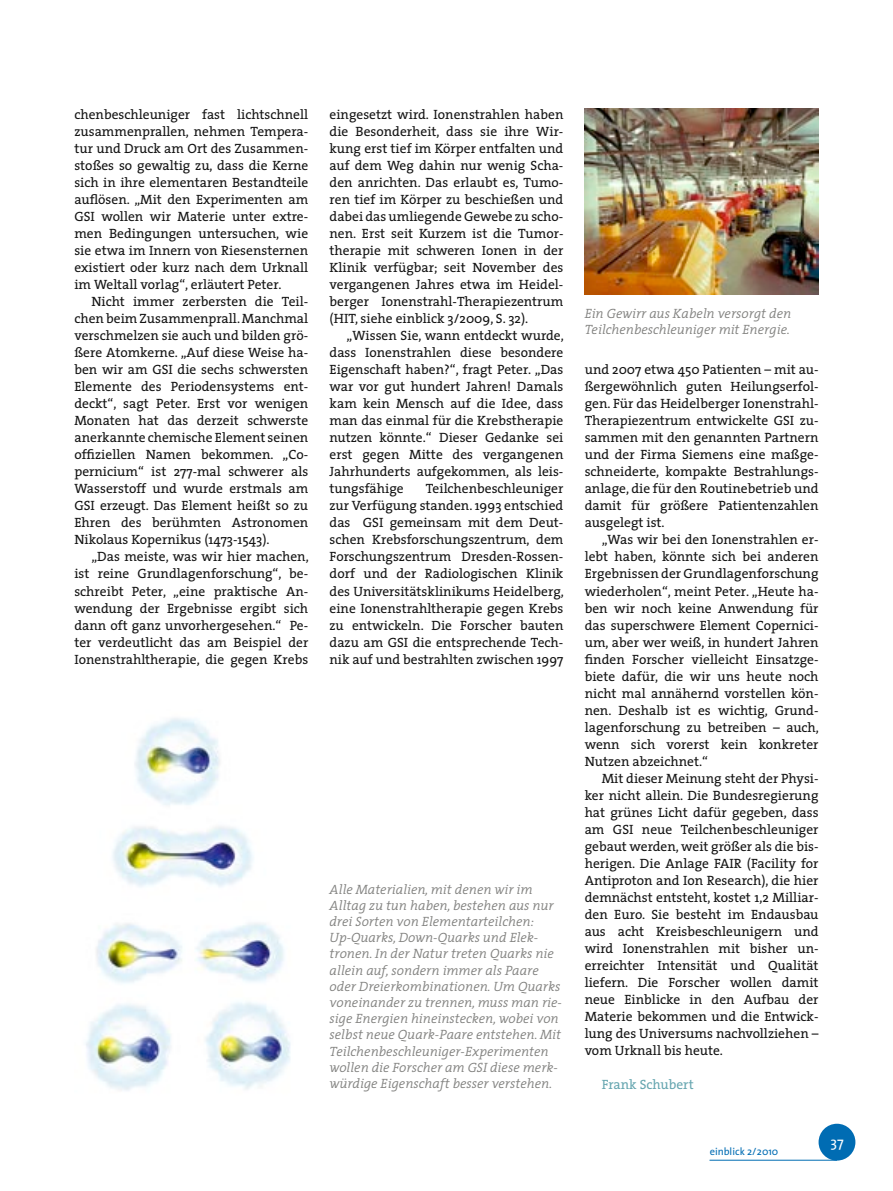
<style>
.page{position:relative;width:893px;height:1191px;background:#fff}
.page>*{position:absolute;margin:0;border:0;box-sizing:border-box;transform-origin:0 0}
.t1{font:14.25px "The Sans";color:#fff}
.Fließtext{font:13.5px/17px "The Serif";color:#141414;text-align:justify}
.Bildlegende{font:italic 300 13.5px/16.2px "The Serif";color:#828280}
.Fließtext-2{font:13.5px "The Serif";color:#66a6b0}
.t2{font:10.5px "The Sans";color:#006cb3}
</style>
<div class="page">
<div style="left:819px;top:1123px;width:36px;height:37px;background:#006cb3;border-radius:50%"></div>
<hr style="left:710px;top:1159px;width:127px;height:1px;background:#006cb3">
<img style="left:86px;top:718px;width:205px;height:373px">
<img style="left:585px;top:109px;width:233px;height:185px">
<p class="Fließtext" style="left:74px;top:106px;width:235px">chenbeschleuniger fast lichtschnell zusammenprallen, nehmen Tempera&shy;tur und Druck am Ort des Zusammen&shy;stoßes so gewaltig zu, dass die Kerne sich in ihre elementaren Bestandteile auflösen. „Mit den Experimenten am GSI wollen wir Materie unter extre&shy;men Bedingungen untersuchen, wie sie etwa im Innern von Riesensternen existiert oder kurz nach dem Urknall im Weltall vorlag“, erläutert Peter.</p>
<p class="Fließtext" style="left:74px;top:293px;width:235px;text-indent:17px">Nicht immer zerbersten die Teil&shy;chen beim Zusammenprall. Manchmal verschmelzen sie auch und bilden grö&shy;ßere Atomkerne. „Auf diese Weise ha&shy;ben wir am GSI die sechs schwersten Elemente des Periodensystems ent&shy;deckt“, sagt Peter. Erst vor wenigen Monaten hat das derzeit schwerste anerkannte chemische Element seinen offiziellen Namen bekommen. „Co&shy;pernicium“ ist 277-mal schwerer als Wasserstoff und wurde erstmals am GSI erzeugt. Das Element heißt so zu Ehren des berühmten Astronomen Nikolaus Kopernikus (1473-1543).</p>
<p class="Fließtext" style="left:74px;top:548px;width:236px;text-indent:17px">„Das meiste, was wir hier machen, ist reine Grundlagenforschung“, be&shy;schreibt Peter, „eine praktische An&shy;wendung der Ergebnisse ergibt sich dann oft ganz unvorhergesehen.“ Pe&shy;ter verdeutlicht das am Beispiel der Ionenstrahltherapie, die gegen Krebs</p>
<p class="Fließtext" style="left:330px;top:106px;width:235px">eingesetzt wird. Ionenstrahlen haben die Besonderheit, dass sie ihre Wir&shy;kung erst tief im Körper entfalten und auf dem Weg dahin nur wenig Scha&shy;den anrichten. Das erlaubt es, Tumo&shy;ren tief im Körper zu beschießen und dabei das umliegende Gewebe zu scho&shy;nen. Erst seit Kurzem ist die Tumor&shy;therapie mit schweren Ionen in der Klinik verfügbar; seit November des vergangenen Jahres etwa im Heidel&shy;berger Ionenstrahl-Therapiezentrum (HIT, siehe einblick 3/2009, S. 32).</p>
<p class="Fließtext" style="left:330px;top:327px;width:236px;text-indent:17px">„Wissen Sie, wann entdeckt wurde, dass Ionenstrahlen diese besondere Eigenschaft haben?“, fragt Peter. „Das war vor gut hundert Jahren! Damals kam kein Mensch auf die Idee, dass man das einmal für die Krebstherapie nutzen könnte.“ Dieser Gedanke sei erst gegen Mitte des vergangenen Jahrhunderts aufgekommen, als leis&shy;tungsfähige</p>
<p class="Fließtext" style="left:330px;top:480px;width:236px;text-indent:96px">Teilchenbeschleuniger zur Verfügung standen. 1993 entschied das GSI gemeinsam mit dem Deut&shy;schen Krebsforschungszentrum, dem Forschungszentrum Dresden-Rossen&shy;dorf und der Radiologischen Klinik des Universitätsklinikums Heidelberg, eine Ionenstrahltherapie gegen Krebs zu entwickeln. Die Forscher bauten dazu am GSI die entsprechende Tech&shy;nik auf und bestrahlten zwischen 1997</p>
<p class="Bildlegende" style="left:330px;top:881px;width:234px">Alle Materialien, mit denen wir im Alltag zu tun haben, bestehen aus nur drei Sorten von Elementarteilchen:<br>Up-Quarks, Down-Quarks und Elek&shy;tronen. In der Natur treten Quarks nie allein auf, sondern immer als Paare oder Dreierkombinationen. Um Quarks voneinander zu trennen, muss man rie&shy;sige Energien hineinstecken, wobei von selbst neue Quark-Paare entstehen. Mit Teilchenbeschleuniger-Experimenten wollen die Forscher am GSI diese merk&shy;würdige Eigenschaft besser verstehen.</p>
<p class="Bildlegende" style="left:585px;top:306px;width:208px">Ein Gewirr aus Kabeln versorgt den<br>Teilchenbeschleuniger mit Energie.</p>
<p class="Fließtext" style="left:585px;top:361px;width:235px">und 2007 etwa 450 Patienten – mit au&shy;ßergewöhnlich guten Heilungserfol&shy;gen. Für das Heidelberger Ionenstrahl-Therapiezentrum entwickelte GSI zu&shy;sammen mit den genannten Partnern und der Firma Siemens eine maßge&shy;schneiderte, kompakte Bestrahlungs&shy;anlage, die für den Routinebetrieb und damit für größere Patientenzahlen ausgelegt ist.</p>
<p class="Fließtext" style="left:585px;top:531px;width:236px;text-indent:17px">„Was wir bei den Ionenstrahlen er&shy;lebt haben, könnte sich bei anderen Ergebnissen der Grundlagenforschung wiederholen“, meint Peter. „Heute ha&shy;ben wir noch keine Anwendung für das superschwere Element Copernici&shy;um, aber wer weiß, in hundert Jahren finden Forscher vielleicht Einsatzge&shy;biete dafür, die wir uns heute noch nicht mal annähernd vorstellen kön&shy;nen. Deshalb ist es wichtig, Grund&shy;lagenforschung zu betreiben – auch, wenn sich vorerst kein konkreter Nutzen abzeichnet.“</p>
<p class="Fließtext" style="left:585px;top:769px;width:235px;text-indent:17px">Mit dieser Meinung steht der Physi&shy;ker nicht allein. Die Bundesregierung hat grünes Licht dafür gegeben, dass am GSI neue Teilchenbeschleuniger gebaut werden, weit größer als die bis&shy;herigen. Die Anlage FAIR (Facility for Antiproton and Ion Research), die hier demnächst entsteht, kostet 1,2 Milliar&shy;den Euro. Sie besteht im Endausbau aus acht Kreisbeschleunigern und wird Ionenstrahlen mit bisher un&shy;erreichter Intensität und Qualität liefern. Die Forscher wollen damit neue Einblicke in den Aufbau der Materie bekommen und die Entwick&shy;lung des Universums nachvollziehen – vom Urknall bis heute.</p>
<p class="Fließtext-2" style="left:602px;top:1075px;width:93px">Frank Schubert</p>
<p class="t2" style="left:710px;top:1144px;width:70px">einblick 2/2010</p>
<p class="t1" style="left:830px;top:1133px;width:15px">37</p>
</div>
